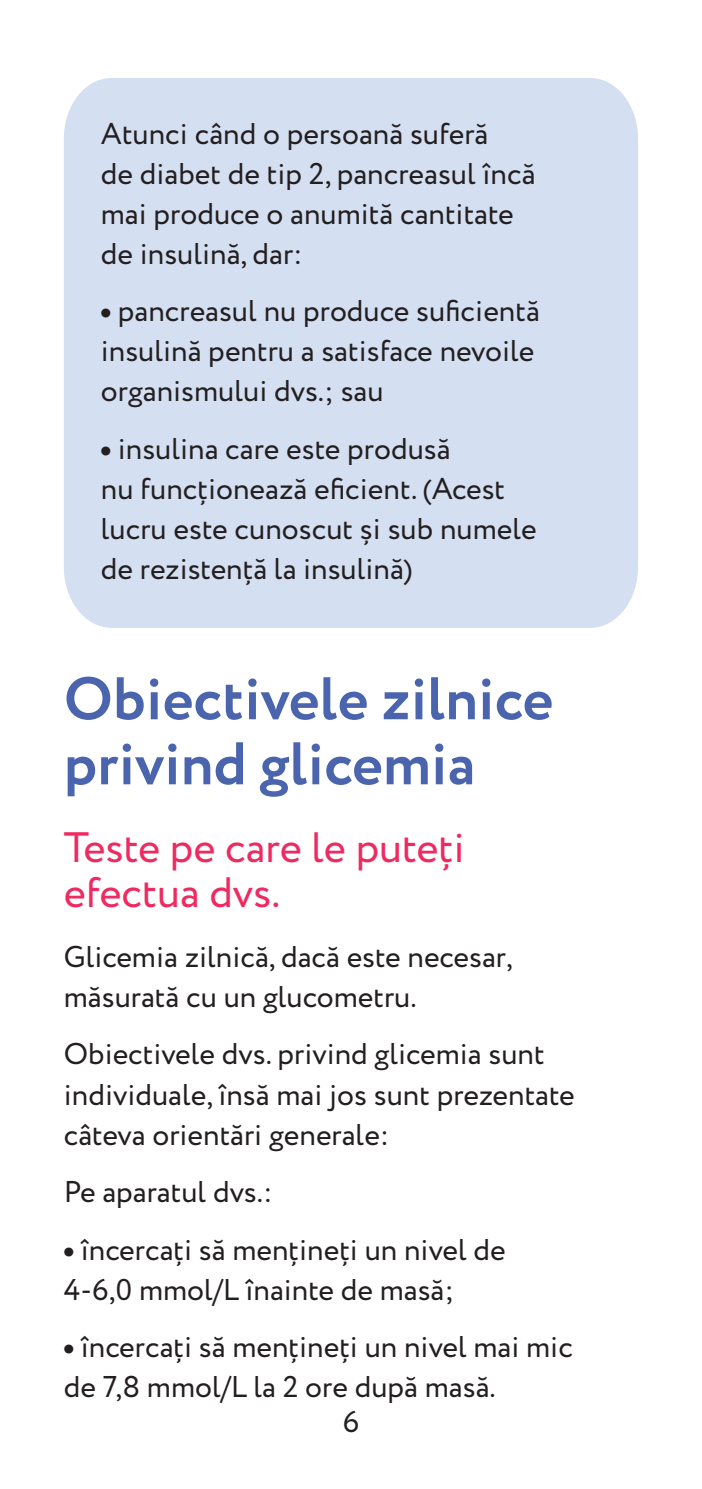
<style>
.page{position:relative;width:702px;height:1489px;background:#fff}
.page>*{position:absolute;margin:0;border:0;box-sizing:border-box;transform-origin:0 0}
.heading_big{font:700 60px/65px "Circe";color:#4a65ae}
.header_small_red{font:42.5px/45px "Circe";color:#ee2a60}
.smaller{font:30px/40px "Circe";color:#231f20}
.s1{font-weight:800}
</style>
<div class="page">
<div style="left:64px;top:78px;width:574px;height:550px;background:#d4dff1"></div>
<p class="smaller" style="left:101px;top:114px;width:436px">Atunci când o persoană suferă<br>de diabet de tip 2, pancreasul încă mai produce o anumită cantitate de insulină, dar:</p>
<p class="smaller" style="left:101px;top:292px;width:440px"><span class="s1">•</span> pancreasul nu produce suficientă insulină pentru a satisface nevoile organismului dvs.; sau</p>
<p class="smaller" style="left:101px;top:429px;width:437px"><span class="s1">•</span> insulina care este produsă<br>nu funcționează eficient. (Acest lucru este cunoscut și sub numele de rezistență la insulină)</p>
<p class="heading_big" style="left:64px;top:669px;width:491px">Obiectivele zilnice privind glicemia</p>
<p class="header_small_red" style="left:64px;top:826px;width:402px">Teste pe care le puteți efectua dvs.</p>
<p class="smaller" style="left:64px;top:937px;width:450px">Glicemia zilnică, dacă este necesar, măsurată cu un glucometru.</p>
<p class="smaller" style="left:64px;top:1035px;width:512px">Obiectivele dvs. privind glicemia sunt individuale, însă mai jos sunt prezentate câteva orientări generale:</p>
<p class="smaller" style="left:64px;top:1172px;width:210px">Pe aparatul dvs.:</p>
<p class="smaller" style="left:64px;top:1230px;width:443px"><span class="s1">•</span> încercați să mențineți un nivel de<br>4-6,0 mmol/L înainte de masă;</p>
<p class="smaller" style="left:64px;top:1327px;width:510px"><span class="s1">•</span> încercați să mențineți un nivel mai mic de 7,8 mmol/L la 2 ore după masă.</p>
<p class="smaller" style="left:342px;top:1402px;width:18px">6</p>
</div>
